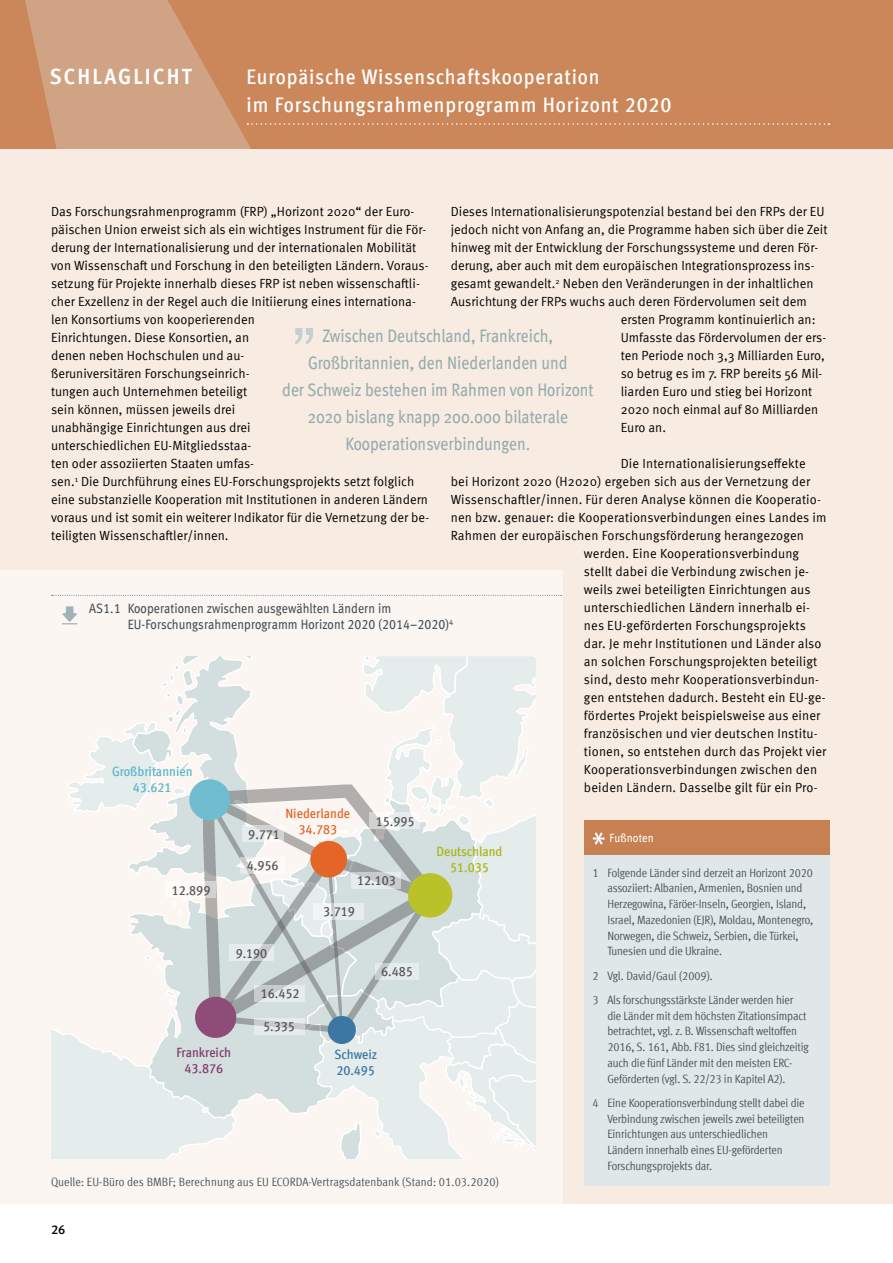
<style>
.page{position:relative;width:893px;height:1263px;background:#fff}
.page>*{position:absolute;margin:0;border:0;box-sizing:border-box;transform-origin:0 0}
.t1{font:700 condensed 22.05px "Meta OT";letter-spacing:.09em;color:#fff;scale:1.05 1}
.t2{font:500 condensed 21px/28.5px "Meta OT";letter-spacing:.04em;color:#fff;scale:1.05 1}
.t3{font:condensed 18px/27px "Meta OT";color:#93abad;text-align:center}
.t4{font:condensed 13.5px/16.5px "Meta OT";letter-spacing:.005em;color:#434f55}
.t5{font:500 condensed 13.35px "Meta OT";color:#565656;scale:1.05 1}
.t6{font:500 condensed 13.35px/16px "Meta OT";color:#59b6c9;text-align:center;scale:1.05 1}
.t7{font:500 condensed 13.35px/16px "Meta OT";color:#a9b515;text-align:center;scale:1.05 1}
.t8{font:500 condensed 13.35px/16px "Meta OT";color:#e46526;text-align:center;scale:1.05 1}
.t9{font:500 condensed 13.35px/16px "Meta OT";color:#833c6b;text-align:center;scale:1.05 1}
.t10{font:500 condensed 13.35px/16px "Meta OT";color:#3c76a3;scale:1.05 1}
.t11{font:13.2px/18px "Meta OT";color:#000}
.t12{font:500 12.75px "Meta OT";color:#000}
.t13{font:condensed 12px/15.8px "Meta OT";letter-spacing:-.01em;color:#434f55}
.t14{font:condensed 12px "Meta OT";letter-spacing:.01em;color:#fff}
</style>
<div class="page">
<div style="left:0;top:0;width:893px;height:1203px;background:#f7ebe2"></div>
<div style="left:0;top:0;width:893px;height:149px;background:#cb875a"></div>
<svg style="left:25px;top:0;width:805px;height:149px"></svg>
<svg style="left:247px;top:123px;width:582px;height:2px"></svg>
<div style="left:0;top:570px;width:563px;height:633px;background:#fcf6f3"></div>
<div style="left:584px;top:850px;width:245px;height:336px;background:#dfe7e8"></div>
<div style="left:584px;top:821px;width:245px;height:34px;background:#c78051"></div>
<svg style="left:592px;top:832px;width:13px;height:13px"></svg>
<svg style="left:51px;top:656px;width:485px;height:502px"></svg>
<div style="left:328px;top:1016px;width:28px;height:28px;background:#3c76a3;border-radius:14px"></div>
<div style="left:408px;top:873px;width:44px;height:44px;background:#b9c229;border-radius:22px"></div>
<div style="left:310px;top:841px;width:37px;height:36px;background:#e46526;border-radius:18px"></div>
<div style="left:195px;top:997px;width:41px;height:41px;background:#8d4d78;border-radius:21px"></div>
<div style="left:189px;top:779px;width:41px;height:41px;background:#70bdcf;border-radius:21px"></div>
<svg style="left:370px;top:812px;width:50px;height:16px"></svg>
<svg style="left:375px;top:963px;width:43px;height:16px"></svg>
<svg style="left:254px;top:985px;width:51px;height:16px"></svg>
<svg style="left:351px;top:872px;width:50px;height:16px"></svg>
<svg style="left:165px;top:882px;width:51px;height:16px"></svg>
<svg style="left:243px;top:825px;width:41px;height:17px"></svg>
<svg style="left:241px;top:857px;width:44px;height:16px"></svg>
<svg style="left:313px;top:903px;width:51px;height:16px"></svg>
<svg style="left:229px;top:944px;width:44px;height:16px"></svg>
<svg style="left:254px;top:1019px;width:51px;height:16px"></svg>
<svg style="left:62px;top:606px;width:16px;height:18px"></svg>
<svg style="left:52px;top:595px;width:510px;height:1px"></svg>
<svg style="left:295px;top:328px;width:18px;height:17px"></svg>
<h1 class="t1" style="left:50px;top:63px;width:137px">SCHLAGLICHT</h1>
<h2 class="t2" style="left:247px;top:62px;width:406px">Europäische Wissenschaftskooperation<br>im Forschungsrahmenprogramm Horizont 2020</h2>
<p class="t11" style="left:51px;top:203px;width:380px">Das Forschungsrahmenprogramm (FRP) „Horizont 2020“ der Euro&shy;päischen Union erweist sich als ein wichtiges Instrument für die För&shy;derung der Internationalisierung und der internationalen Mobilität von Wissenschaft und Forschung in den beteiligten Ländern. Voraus&shy;setzung für Projekte innerhalb dieses FRP ist neben wissenschaftli&shy;cher Exzellenz in der Regel auch die Initiierung eines internationa&shy;len Konsortiums von kooperierenden<br>Einrichtungen. Diese Konsortien, an<br>denen neben Hochschulen und au-<br>ßeruniversitären Forschungseinrich-<br>tungen auch Unternehmen beteiligt<br>sein können, müssen jeweils drei<br>unabhängige Einrichtungen aus drei<br>unterschiedlichen EU-Mitgliedsstaa-<br>ten oder assoziierten Staaten umfas-<br>sen.<sup>1</sup> Die Durchführung eines EU-Forschungsprojekts setzt folglich eine substanzielle Kooperation mit Institutionen in anderen Ländern voraus und ist somit ein weiterer Indikator für die Vernetzung der be&shy;teiligten Wissenschaftler/innen.</p>
<p class="t11" style="left:451px;top:203px;width:375px">Dieses Internationalisierungspotenzial bestand bei den FRPs der EU</p>
<p class="t11" style="left:451px;top:221px;width:378px">jedoch nicht von Anfang an, die Programme haben sich über die Zeit</p>
<p class="t11" style="left:451px;top:239px;width:369px">hinweg mit der Entwicklung der Forschungssysteme und deren För-</p>
<p class="t11" style="left:451px;top:257px;width:365px">derung, aber auch mit dem europäischen Integrationsprozess ins-</p>
<p class="t11" style="left:451px;top:275px;width:364px">gesamt gewandelt.<sup>2</sup> Neben den Veränderungen in der inhaltlichen</p>
<p class="t11" style="left:451px;top:293px;width:358px">Ausrichtung der FRPs wuchs auch deren Fördervolumen seit dem</p>
<p class="t11" style="left:621px;top:311px;width:196px">ersten Programm kontinuierlich an:</p>
<p class="t11" style="left:621px;top:329px;width:207px">Umfasste das Fördervolumen der ers-</p>
<p class="t11" style="left:621px;top:347px;width:206px">ten Periode noch 3,3 Milliarden Euro,</p>
<p class="t11" style="left:621px;top:365px;width:203px">so betrug es im 7. FRP bereits 56 Mil-</p>
<p class="t11" style="left:621px;top:383px;width:193px">liarden Euro und stieg bei Horizont</p>
<p class="t11" style="left:621px;top:401px;width:199px">2020 noch einmal auf 80 Milliarden</p>
<p class="t11" style="left:621px;top:419px;width:47px">Euro an.</p>
<p class="t11" style="left:451px;top:455px;width:377px;text-indent:170px">Die Internationalisierungseffekte bei Horizont 2020 (H2020) ergeben sich aus der Vernetzung der Wissenschaftler/innen. Für deren Analyse können die Kooperatio&shy;nen bzw. genauer: die Kooperationsverbindungen eines Landes im Rahmen der europäischen Forschungsförderung herangezogen</p>
<h3 class="t3" style="left:282px;top:322px;width:313px">Zwischen Deutschland, Frankreich, Großbritannien, den Niederlanden und<br>der Schweiz bestehen im Rahmen von Horizont 2020 bislang knapp 200.000 bilaterale Kooperationsverbindungen.</h3>
<p class="t4" style="left:128px;top:600px;width:327px;text-indent:-39px">AS1.1 Kooperationen zwischen ausgewählten Ländern im<br>EU-Forschungsrahmenprogramm Horizont 2020 (2014–2020)<sup>4</sup></p>
<p class="t6" style="left:112px;top:763px;width:78px">Großbritannien<br>43.621</p>
<p class="t5" style="left:172px;top:882px;width:38px">12.899</p>
<p class="t8" style="left:285px;top:805px;width:63px">Niederlande<br>34.783</p>
<p class="t5" style="left:376px;top:812px;width:38px">15.995</p>
<p class="t5" style="left:248px;top:825px;width:32px">9.771</p>
<p class="t5" style="left:247px;top:857px;width:32px">4.956</p>
<p class="t5" style="left:357px;top:872px;width:38px">12.103</p>
<p class="t5" style="left:236px;top:944px;width:32px">9.190</p>
<p class="t5" style="left:261px;top:985px;width:38px">16.452</p>
<p class="t5" style="left:263px;top:1018px;width:32px">5.335</p>
<p class="t5" style="left:323px;top:903px;width:32px">3.719</p>
<p class="t5" style="left:381px;top:963px;width:32px">6.485</p>
<p class="t9" style="left:176px;top:1044px;width:54px">Frankreich<br>43.876</p>
<p class="t10" style="left:334px;top:1046px;width:42px">Schweiz<br>20.495</p>
<p class="t7" style="left:437px;top:843px;width:64px">Deutschland<br>51.035</p>
<p class="t13" style="left:51px;top:1174px;width:449px">Quelle: EU-Büro des BMBF; Berechnung aus EU ECORDA-Vertragsdatenbank (Stand: 01.03.2020)</p>
<p class="t12" style="left:51px;top:1222px;width:16px">26</p>
<p class="t11" style="left:584px;top:545px;width:244px">werden. Eine Kooperationsverbindung stellt dabei die Verbindung zwischen je&shy;weils zwei beteiligten Einrichtungen aus unterschiedlichen Ländern innerhalb ei&shy;nes EU-geförderten Forschungsprojekts dar. Je mehr Institutionen und Länder also an solchen Forschungsprojekten beteiligt sind, desto mehr Kooperationsverbindun&shy;gen entstehen dadurch. Besteht ein EU-ge&shy;fördertes Projekt beispielsweise aus einer französischen und vier deutschen Institu&shy;tionen, so entstehen durch das Projekt vier Kooperationsverbindungen zwischen den beiden Ländern. Dasselbe gilt für ein Pro-</p>
<p class="t14" style="left:609px;top:830px;width:46px">Fußnoten</p>
<p class="t13" style="left:607px;top:864px;width:207px;text-indent:-15px">1 Folgende Länder sind derzeit an Horizont 2020 assoziiert: Albanien, Armenien, Bosnien und Herzegowina, Färöer-Inseln, Georgien, Island, Israel, Mazedonien (EJR), Moldau, Montenegro, Norwegen, die Schweiz, Serbien, die Türkei, Tunesien und die Ukraine.</p>
<p class="t13" style="left:592px;top:963px;width:202px;line-height:24.3px">2 Vgl. David/Gaul (2009).<br>3 Als forschungsstärkste Länder werden hier</p>
<p class="t13" style="left:607px;top:1007px;width:203px">die Länder mit dem höchsten Zitationsimpact betrachtet, vgl. z. B. Wissenschaft weltoffen 2016, S. 161, Abb. F81. Dies sind gleichzeitig auch die fünf Länder mit den meisten ERC-Geförderten (vgl. S. 22/23 in Kapitel A2).</p>
<p class="t13" style="left:607px;top:1095px;width:199px;text-indent:-15px">4 Eine Kooperationsverbindung stellt dabei die Verbindung zwischen jeweils zwei beteiligten Einrichtungen aus unterschiedlichen Ländern innerhalb eines EU-geförderten Forschungsprojekts dar.</p>
</div>
